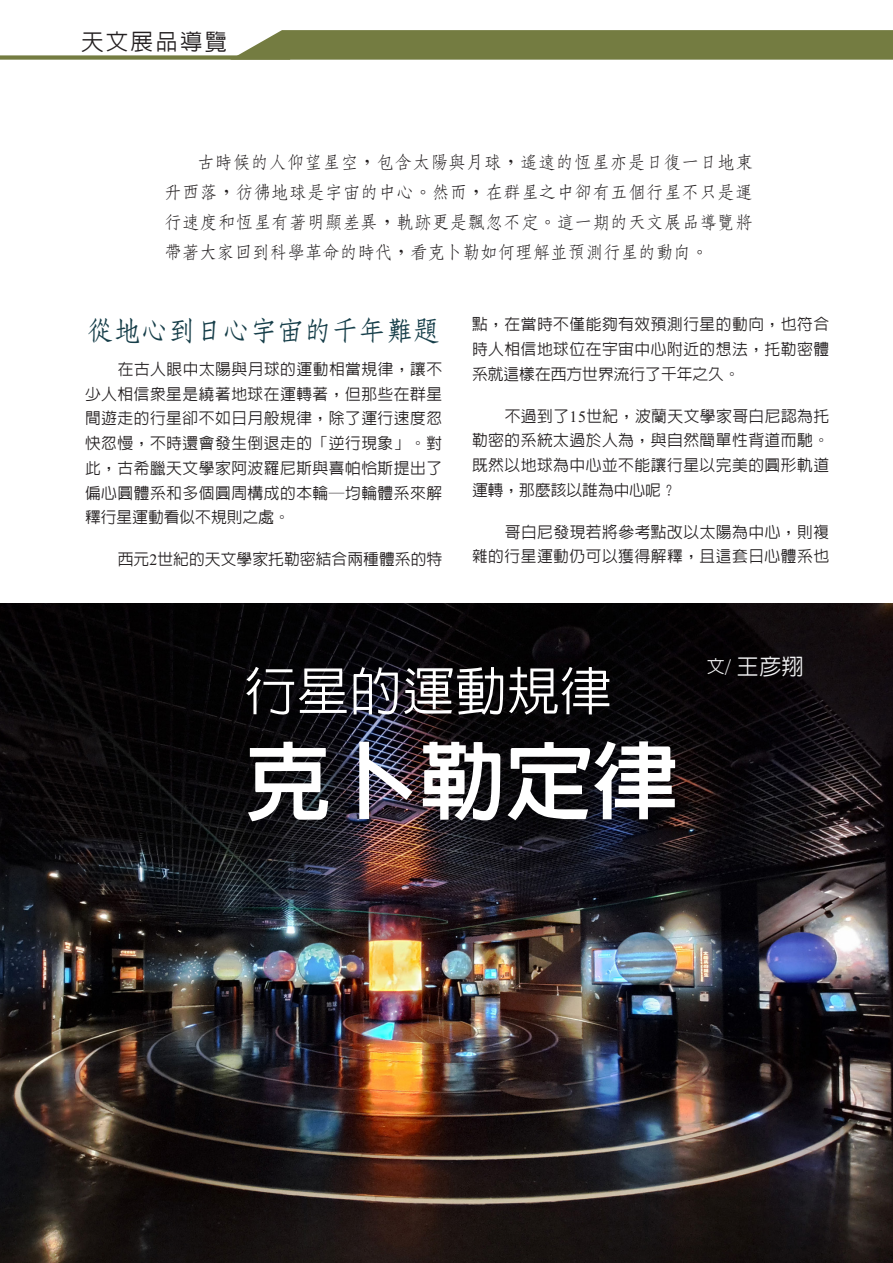
<style>
.page{position:relative;width:893px;height:1263px;background:#fff}
.page>*{position:absolute;margin:0;border:0;box-sizing:border-box;transform-origin:0 0}
.說明文字{font:87px "Lin Gothic Extra";color:#fff}
.說明文字-2{font:500 52.5px "Lin Gothic";color:#fff}
.小標{font:700 27.75px "Nan Sung";letter-spacing:-.02em;color:#163e49}
.t1{font:500 22.5px "Lin Gothic";letter-spacing:.1em;color:#231f20}
.內文{font:500 22.5px "Lin Gothic";color:#f2f3f4}
.前言{font:500 18px/30px "Nan Sung";letter-spacing:-.025em;color:#231f20;text-align:justify}
.內文-2{font:500 15.75px/24.8px "Lin Gothic";letter-spacing:.03em;color:#231f20;text-align:justify}
.內文-3{font:500 15.75px "Lin Gothic";letter-spacing:.005em;color:#231f20}
.s1{font-family:"Times New Roman";font-weight:400}
.s2{font-size:18px}
</style>
<div class="page">
<svg style="left:238px;top:30px;width:655px;height:30px;background:#798149"></svg>
<div style="left:0;top:55px;width:290px;height:5px;background:#747c41"></div>
<img style="left:0;top:604px;width:893px;height:659px">
<h3 class="t1" style="left:56px;top:29px;width:172px">　天文展品導覽</h3>
<p class="前言" style="left:164px;top:147px;width:591px;text-indent:33px">古時候的人仰望星空，包含太陽與月球，遙遠的恆星亦是日復一日地東升西落，彷彿地球是宇宙的中心。然而，在群星之中卻有五個行星不只是運行速度和恆星有著明顯差異，軌跡更是飄忽不定。這一期的天文展品導覽將帶著大家回到科學革命的時代，看克卜勒如何理解並預測行星的動向。</p>
<p class="小標" style="left:87px;top:317px;width:356px">從地心到日心宇宙的千年難題</p>
<p class="內文-2" style="left:85px;top:356px;width:359px;text-indent:33px">在古人眼中太陽與月球的運動相當規律，讓不少人相信眾星是繞著地球在運轉著，但那些在群星間遊走的行星卻不如日月般規律，除了運行速度忽快忽慢，不時還會發生倒退走的「逆行現象」。對此，古希臘天文學家阿波羅尼斯與喜帕恰斯提出了偏心圓體系和多個圓周構成的本輪─均輪體系來解釋行星運動看似不規則之處。</p>
<p class="內文-3" style="left:118px;top:551px;width:326px">西元<span class="s1">2</span>世紀的天文學家托勒密結合兩種體系的特</p>
<p class="內文-2" style="left:472px;top:312px;width:359px">點，在當時不僅能夠有效預測行星的動向，也符合時人相信地球位在宇宙中心附近的想法，托勒密體系就這樣在西方世界流行了千年之久。</p>
<p class="內文-2" style="left:472px;top:403px;width:359px;text-indent:33px">不過到了<span class="s1">15</span>世紀，波蘭天文學家哥白尼認為托勒密的系統太過於人為，與自然簡單性背道而馳。既然以地球為中心並不能讓行星以完美的圓形軌道運轉，那麼該以誰為中心呢？</p>
<p class="內文-2" style="left:472px;top:519px;width:359px;text-align:right">哥白尼發現若將參考點改以太陽為中心，則複<br>雜的行星運動仍可以獲得解釋，且這套日心體系也</p>
<p class="說明文字-2" style="left:244px;top:664px;width:369px">行星的運動規律</p>
<p class="說明文字" style="left:244px;top:736px;width:437px">克卜勒定律</p>
<p class="內文" style="left:707px;top:654px;width:99px"><span class="s2">文</span><span class="s1">/</span> 王彥翔</p>
</div>
